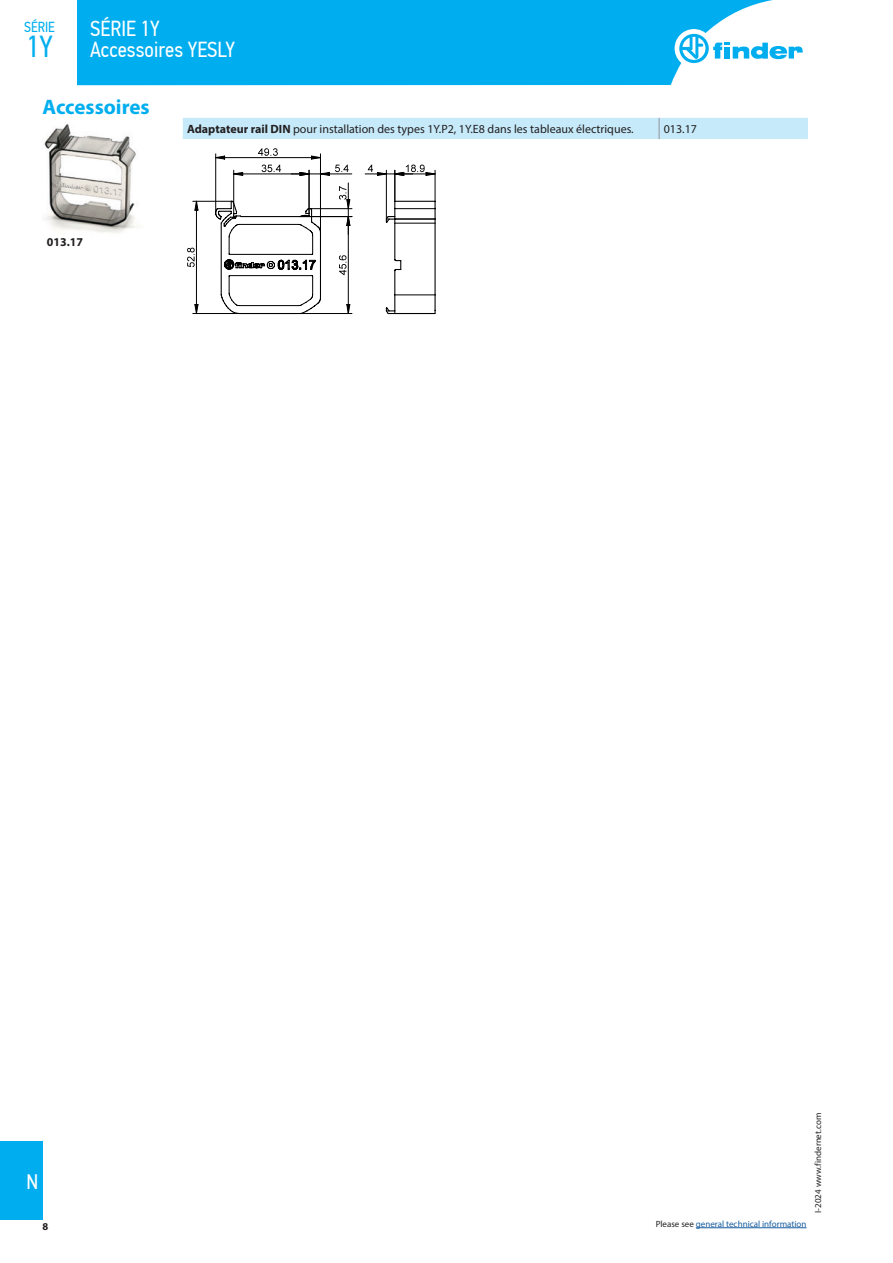
<style>
.page{position:relative;width:893px;height:1263px;background:#fff}
.page>*{position:absolute;margin:0;border:0;box-sizing:border-box;transform-origin:0 0}
.t1{font:30.3px "PF Din Text Cond Pro";color:#00aeef}
.t2{font:21.75px/21px "PF Din Text Cond Pro";color:#fff}
.Corpo_NO_rientro{font:700 21px "Myriad Pro";color:#00aeef}
.t3{font:21px "PF Din Text Cond Pro";color:#fff}
.t4{font:14.55px "PF Din Text Cond Pro";color:#00aeef}
.Corpo{font:12px "Myriad Pro";color:#231f20}
.Corpo_Bold{font:700 12px "Myriad Pro";color:#231f20}
.t5{font:700 10.5px "Myriad Pro";color:#231f20}
.t6{font:9px "Myriad Pro";color:#175d9e}
.t7{font:9px "Myriad Pro";color:#231f20}
.s1{font-weight:700}
.s2{color:#231f20}
</style>
<div class="page">
<div style="left:77px;top:0;width:696px;height:85px;background:#00aeef"></div>
<div style="left:675px;top:29px;width:38px;height:39px;background:#fff;border-radius:50%"></div>
<svg style="left:679px;top:34px;width:124px;height:29px"></svg>
<div style="left:0;top:1141px;width:43px;height:79px;background:#00aeef"></div>
<img style="left:44px;top:124px;width:94px;height:109px">
<div style="left:183px;top:118px;width:625px;height:21px;background:#c6eafa"></div>
<svg style="left:214px;top:200px;width:108px;height:114px"></svg>
<svg style="left:385px;top:200px;width:51px;height:114px"></svg>
<hr style="left:395px;top:219px;width:40px;height:1px;background:#000">
<hr style="left:320px;top:154px;width:1px;height:78px;background:#000">
<hr style="left:215px;top:154px;width:1px;height:59px;background:#000">
<svg style="left:258px;top:148px;width:20px;height:8px"></svg>
<svg style="left:311px;top:156px;width:9px;height:3px"></svg>
<svg style="left:215px;top:156px;width:10px;height:3px"></svg>
<hr style="left:216px;top:157px;width:104px;height:1px;background:#000">
<hr style="left:193px;top:201px;width:39px;height:1px;background:#000">
<hr style="left:193px;top:313px;width:46px;height:1px;background:#000">
<svg style="left:187px;top:248px;width:8px;height:19px"></svg>
<svg style="left:195px;top:201px;width:3px;height:9px"></svg>
<svg style="left:195px;top:304px;width:3px;height:9px"></svg>
<hr style="left:196px;top:201px;width:1px;height:112px;background:#000">
<hr style="left:435px;top:170px;width:1px;height:31px;background:#000">
<hr style="left:395px;top:170px;width:1px;height:31px;background:#000">
<hr style="left:386px;top:170px;width:1px;height:49px;background:#000">
<svg style="left:395px;top:165px;width:40px;height:11px"></svg>
<svg style="left:368px;top:165px;width:19px;height:11px"></svg>
<hr style="left:365px;top:174px;width:48px;height:1px;background:#000">
<svg style="left:321px;top:165px;width:28px;height:11px"></svg>
<hr style="left:291px;top:174px;width:61px;height:1px;background:#000">
<hr style="left:309px;top:170px;width:1px;height:44px;background:#000">
<hr style="left:233px;top:170px;width:1px;height:44px;background:#000">
<svg style="left:262px;top:165px;width:19px;height:7px"></svg>
<svg style="left:300px;top:172px;width:9px;height:4px"></svg>
<svg style="left:233px;top:172px;width:10px;height:4px"></svg>
<hr style="left:234px;top:174px;width:75px;height:1px;background:#000">
<hr style="left:300px;top:313px;width:52px;height:1px;background:#000">
<svg style="left:339px;top:255px;width:7px;height:20px"></svg>
<svg style="left:347px;top:304px;width:3px;height:9px"></svg>
<hr style="left:348px;top:217px;width:1px;height:96px;background:#000">
<hr style="left:310px;top:208px;width:42px;height:1px;background:#000">
<hr style="left:300px;top:216px;width:52px;height:1px;background:#000">
<svg style="left:339px;top:186px;width:11px;height:23px"></svg>
<svg style="left:347px;top:217px;width:3px;height:9px"></svg>
<hr style="left:348px;top:183px;width:1px;height:51px;background:#000">
<hr style="left:696px;top:1227px;width:110px;height:1px;background:#175d9e">
<p class="t4" style="left:24px;top:19px;width:32px">SÉRIE</p>
<h1 class="t1" style="left:26px;top:28px;width:28px">1Y</h1>
<h2 class="t2" style="left:90px;top:18px;width:146px">SÉRIE 1Y<br>Accessoires YESLY</h2>
<p class="Corpo_NO_rientro" style="left:43px;top:93px;width:109px">Accessoires</p>
<p class="Corpo" style="left:187px;top:122px;width:448px"><span class="s1">Adaptateur rail DIN</span> pour installation des types 1Y.P2, 1Y.E8 dans les tableaux électriques.</p>
<p class="Corpo" style="left:664px;top:122px;width:35px">013.17</p>
<p class="Corpo_Bold" style="left:47px;top:234px;width:38px">013.17</p>
<h3 class="t3" style="left:26px;top:1169px;width:13px">N</h3>
<p class="t5" style="left:43px;top:1219px;width:7px">8</p>
<p class="t6" style="left:656px;top:1218px;width:152px"><span class="s2">Please see</span> general technical information</p>
<p class="t7" style="left:812px;top:1213px;width:101px;rotate:-90deg">I-2024 www.findernet.com</p>
</div>
